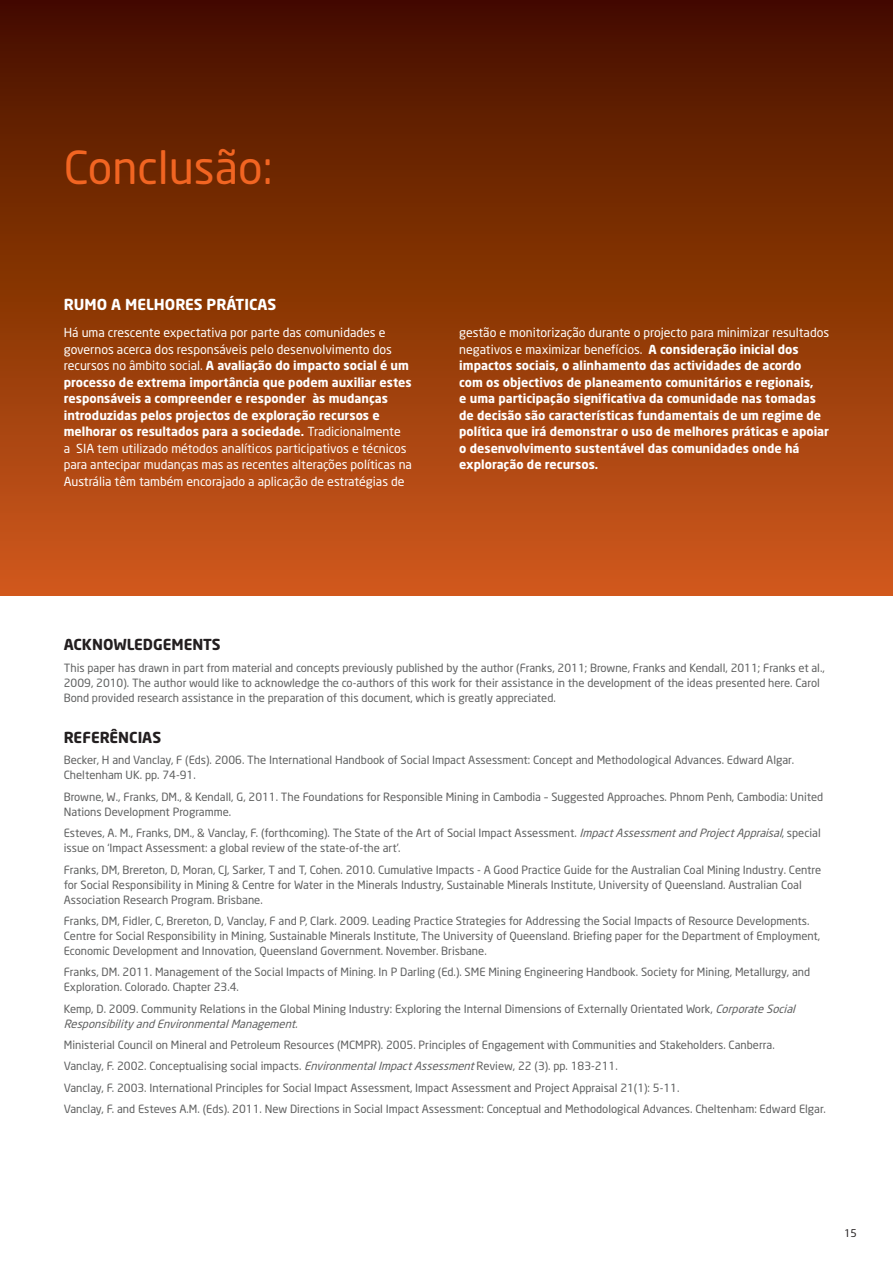
<style>
.page{position:relative;width:893px;height:1263px;background:#fff}
.page>*{position:absolute;margin:0;border:0;box-sizing:border-box;transform-origin:0 0}
.t1{font:45px "Neo Sans";color:#f26522}
.t2{font:700 15px "Neo Sans";color:#231f20}
.t3{font:700 15px "Neo Sans";color:#fff}
.t4{font:12.3px/16.5px "Neo Sans";color:#fff}
.t5{font:700 12.3px/16.5px "Neo Sans";color:#fff}
.t6{font:11.25px/15px "Neo Sans";color:#5f6060}
.t7{font:10.5px "Neo Sans";color:#231f20}
.s1{font-weight:700}
.s2{font-weight:400}
.s3{font-style:italic}
</style>
<div class="page">
<div style="left:0;top:0;width:893px;height:595px;background:linear-gradient(to bottom,#440f00,#d15b19)"></div>
<h1 class="t1" style="left:64px;top:140px;width:210px">Conclusão:</h1>
<h2 class="t3" style="left:64px;top:295px;width:214px">RUMO A MELHORES PRÁTICAS</h2>
<p class="t4" style="left:64px;top:324px;width:350px">Há uma crescente expectativa por parte das comunidades e governos acerca dos responsáveis pelo desenvolvimento dos recursos no âmbito social. <span class="s1">A avaliação do impacto social é um processo de extrema importância que podem auxiliar estes responsáveis a compreender e responder às mudanças introduzidas pelos projectos de exploração recursos e melhorar os resultados para a sociedade.</span> Tradicionalmente<br>a SIA tem utilizado métodos analíticos participativos e técnicos para antecipar mudanças mas as recentes alterações políticas na Austrália têm também encorajado a aplicação de estratégias de</p>
<p class="t5" style="left:459px;top:324px;width:371px"><span class="s2">gestão e monitorização durante o projecto para minimizar resultados negativos e maximizar benefícios.</span> A consideração inicial dos impactos sociais, o alinhamento das actividades de acordo<br>com os objectivos de planeamento comunitários e regionais,<br>e uma participação significativa da comunidade nas tomadas de decisão são características fundamentais de um regime de política que irá demonstrar o uso de melhores práticas e apoiar o desenvolvimento sustentável das comunidades onde há exploração de recursos.</p>
<h2 class="t2" style="left:64px;top:635px;width:74px">Acknowledgeme</h2>
<h2 class="t2" style="left:192px;top:635px;width:20px">nts</h2>
<p class="t6" style="left:64px;top:660px;width:763px">This paper has drawn in part from material and concepts previously published by the author (Franks, 2011; Browne, Franks and Kendall, 2011; Franks et al.,<br>2009, 2010). The author would like to acknowledge the co-authors of this work for their assistance in the development of the ideas presented here. Carol<br>Bond provided research assistance in the preparation of this document, which is greatly appreciated.</p>
<h2 class="t2" style="left:64px;top:728px;width:99px">REFERÊNCIAS</h2>
<p class="t6" style="left:64px;top:753px;width:732px">Becker, H and Vanclay, F (Eds). 2006. The International Handbook of Social Impact Assessment: Concept and Methodological Advances. Edward Algar.<br>Cheltenham UK. pp. 74-91.</p>
<p class="t6" style="left:64px;top:789px;width:761px">Browne, W., Franks, DM., &amp; Kendall, G, 2011. The Foundations for Responsible Mining in Cambodia – Suggested Approaches. Phnom Penh, Cambodia: United<br>Nations Development Programme.</p>
<p class="t6" style="left:64px;top:825px;width:759px">Esteves, A. M., Franks, DM., &amp; Vanclay, F. (forthcoming). The State of the Art of Social Impact Assessment. <span class="s3">ImpactAssessmentandProjectAppraisal</span>, special issue on ‘Impact Assessment: a global review of the state-of-the art’.</p>
<p class="t6" style="left:64px;top:862px;width:759px">Franks, DM, Brereton, D, Moran, CJ, Sarker, T and T, Cohen. 2010. Cumulative Impacts - A Good Practice Guide for the Australian Coal Mining Industry. Centre for Social Responsibility in Mining &amp; Centre for Water in the Minerals Industry, Sustainable Minerals Institute, University of Queensland. Australian Coal<br>Association Research Program. Brisbane.</p>
<p class="t6" style="left:64px;top:913px;width:758px">Franks, DM, Fidler, C, Brereton, D, Vanclay, F and P, Clark. 2009. Leading Practice Strategies for Addressing the Social Impacts of Resource Developments.<br>Centre for Social Responsibility in Mining, Sustainable Minerals Institute, The University of Queensland. Briefing paper for the Department of Employment,<br>Economic Development and Innovation, Queensland Government. November. Brisbane.</p>
<p class="t6" style="left:64px;top:964px;width:748px">Franks, DM. 2011. Management of the Social Impacts of Mining. In P Darling (Ed.). SME Mining Engineering Handbook. Society for Mining, Metallurgy, and<br>Exploration. Colorado. Chapter 23.4.</p>
<p class="t6" style="left:64px;top:1001px;width:736px">Kemp, D. 2009. Community Relations in the Global Mining Industry: Exploring the Internal Dimensions of Externally Orientated Work, <span class="s3">CorporateSocial<br>ResponsibilityandEnvironmentalManagement.</span></p>
<p class="t6" style="left:64px;top:1034px;width:764px;line-height:21.5px">Ministerial Council on Mineral and Petroleum Resources (MCMPR). 2005. Principles of Engagement with Communities and Stakeholders. Canberra.<br>Vanclay, F. 2002. Conceptualising social impacts. <span class="s3">EnvironmentalImpactAssessment</span>Review, 22 (3). pp. 183-211.<br>Vanclay, F. 2003. International Principles for Social Impact Assessment, Impact Assessment and Project Appraisal 21(1): 5-11.<br>Vanclay, F. and Esteves A.M. (Eds). 2011. New Directions in Social Impact Assessment: Conceptual and Methodological Advances. Cheltenham: Edward Elgar.</p>
<p class="t7" style="left:844px;top:1227px;width:14px">15</p>
</div>
